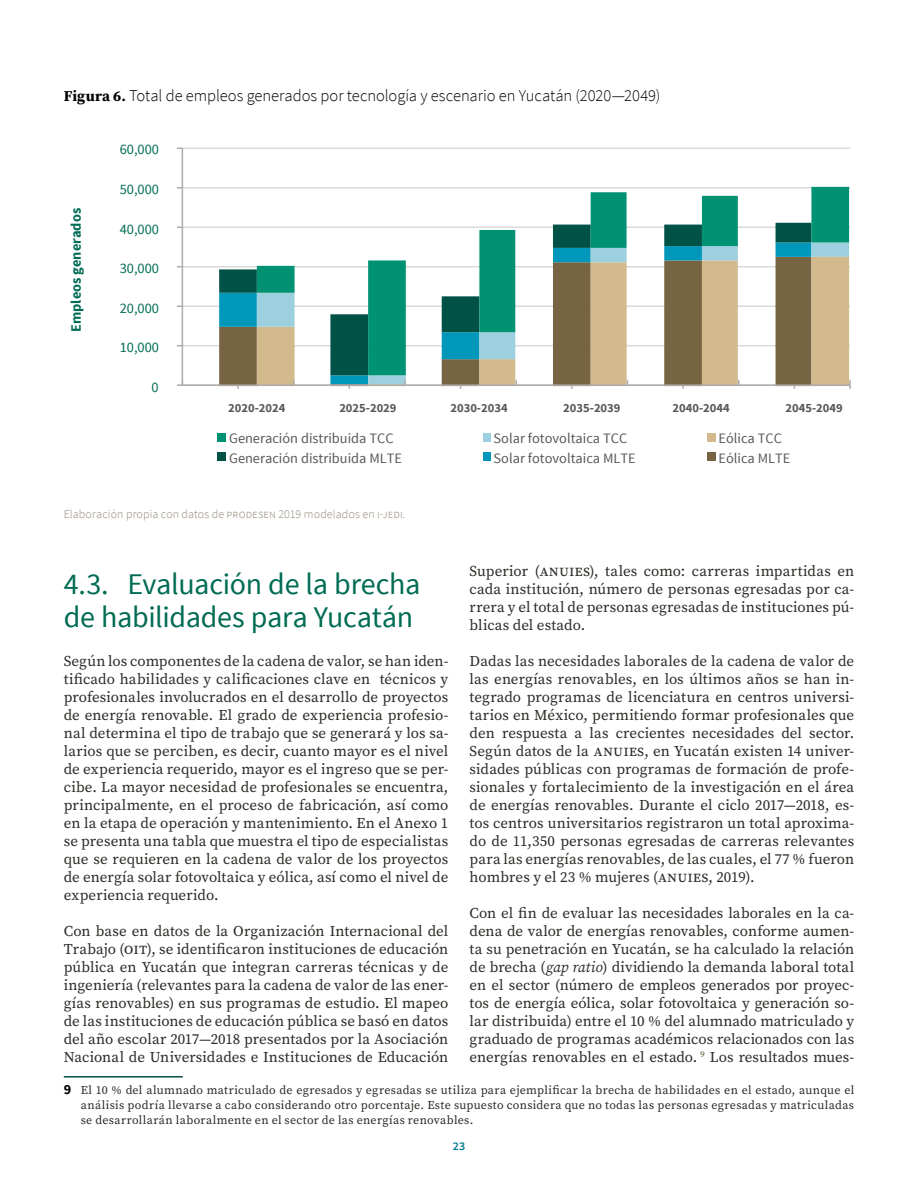
<style>
.page{position:relative;width:918px;height:1188px;background:#fff}
.page>*{position:absolute;margin:0;border:0;box-sizing:border-box;transform-origin:0 0}
.t1{font:30px/33px "Source Sans Pro";letter-spacing:-.01em;color:#006b54}
.t2{font:300 16.5px "Source Sans Pro";letter-spacing:-.005em;color:#000}
.t3{font:15px/18px "Source Serif Pro";color:#2d2a26;text-align:justify}
.t4{font:14.4px "Source Sans Pro";color:#595959}
.t5{font:14.4px "Source Sans Pro";color:#006c55}
.t6{font:700 14.4px "Source Sans Pro";color:#006c55}
.t7{font:700 12.6px "Source Sans Pro";color:#595959}
.t8{font:12px/15px "Source Serif Pro";letter-spacing:.025em;color:#2d2a26;text-align:justify}
.t9{font:300 12px "Source Sans Pro";letter-spacing:.01em;color:#938a79}
.t10{font:600 12px "Source Sans Pro";color:#00778e}
.s1{font-family:"Source Serif Pro";font-weight:700;font-size:15px}
.s2{font-style:italic}
.s3{font-family:"Source Sans Pro";font-weight:700;font-size:14.25px;color:#000}
</style>
<div class="page">
<hr style="left:64px;top:1076px;width:119px;height:2px;background:#005145">
<hr style="left:182px;top:345px;width:668px;height:1px;background:#d9d9d9">
<hr style="left:182px;top:305px;width:668px;height:2px;background:#d9d9d9">
<hr style="left:182px;top:266px;width:668px;height:1px;background:#d9d9d9">
<hr style="left:182px;top:227px;width:668px;height:1px;background:#d9d9d9">
<hr style="left:182px;top:187px;width:668px;height:2px;background:#d9d9d9">
<hr style="left:182px;top:148px;width:668px;height:1px;background:#d9d9d9">
<svg style="left:219px;top:226px;width:38px;height:149px"></svg>
<svg style="left:257px;top:375px;width:592px;height:9px"></svg>
<svg style="left:257px;top:187px;width:592px;height:188px"></svg>
<hr style="left:182px;top:384px;width:668px;height:2px;background:#afabab">
<svg style="left:849px;top:380px;width:2px;height:9px"></svg>
<hr style="left:182px;top:148px;width:1px;height:237px;background:#afabab">
<svg style="left:177px;top:380px;width:5px;height:6px"></svg>
<div style="left:217px;top:433px;width:9px;height:9px;background:#009272"></div>
<div style="left:483px;top:433px;width:7px;height:9px;background:#9dd0de"></div>
<div style="left:707px;top:433px;width:9px;height:9px;background:#d2ba8c"></div>
<div style="left:217px;top:452px;width:9px;height:9px;background:#005246"></div>
<div style="left:483px;top:452px;width:7px;height:9px;background:#0097ba"></div>
<div style="left:707px;top:452px;width:9px;height:9px;background:#776443"></div>
<p class="t2" style="left:64px;top:85px;width:598px"><span class="s1">Figura 6.</span> Total de empleos generados por tecnología y escenario en Yucatán (2020—2049)</p>
<p class="t5" style="left:120px;top:141px;width:41px">60,000</p>
<p class="t6" style="left:67px;top:332px;width:125px;rotate:-90deg">Empleos generados</p>
<p class="t5" style="left:120px;top:180px;width:41px">50,000</p>
<p class="t5" style="left:120px;top:220px;width:41px">40,000</p>
<p class="t5" style="left:120px;top:260px;width:41px">30,000</p>
<p class="t5" style="left:120px;top:299px;width:41px">20,000</p>
<p class="t5" style="left:120px;top:339px;width:41px">10,000</p>
<p class="t5" style="left:151px;top:378px;width:9px">0</p>
<p class="t7" style="left:228px;top:400px;width:59px">2020-2024</p>
<p class="t7" style="left:339px;top:400px;width:59px">2025-2029</p>
<p class="t7" style="left:450px;top:400px;width:59px">2030-2034</p>
<p class="t7" style="left:563px;top:400px;width:59px">2035-2039</p>
<p class="t7" style="left:673px;top:400px;width:59px">2040-2044</p>
<p class="t7" style="left:786px;top:400px;width:59px">2045-2049</p>
<p class="t4" style="left:229px;top:429px;width:166px">Generación distribuida TCC</p>
<p class="t4" style="left:494px;top:429px;width:135px">Solar fotovoltaica TCC</p>
<p class="t4" style="left:719px;top:429px;width:65px">Eólica TCC</p>
<p class="t4" style="left:229px;top:449px;width:174px">Generación distribuida MLTE</p>
<p class="t4" style="left:494px;top:449px;width:144px">Solar fotovoltaica MLTE</p>
<p class="t4" style="left:719px;top:449px;width:74px">Eólica MLTE</p>
<p class="t9" style="left:64px;top:507px;width:343px">Elaboración propia con datos de prodesen 2019 modelados en i-jedi.</p>
<h1 class="t1" style="left:64px;top:568px;width:358px">4.3. Evaluación de la brecha de habilidades para Yucatán</h1>
<p class="t3" style="left:64px;top:652px;width:386px">Según los componentes de la cadena de valor, se han iden&shy;tificado habilidades y calificaciones clave en técnicos y profesionales involucrados en el desarrollo de proyectos de energía renovable. El grado de experiencia profesio&shy;nal determina el tipo de trabajo que se generará y los sa&shy;larios que se perciben, es decir, cuanto mayor es el nivel de experiencia requerido, mayor es el ingreso que se per&shy;cibe. La mayor necesidad de profesionales se encuentra, principalmente, en el proceso de fabricación, así como en la etapa de operación y mantenimiento. En el Anexo 1 se presenta una tabla que muestra el tipo de especialistas que se requieren en la cadena de valor de los proyectos de energía solar fotovoltaica y eólica, así como el nivel de experiencia requerido.</p>
<p class="t3" style="left:64px;top:922px;width:386px">Con base en datos de la Organización Internacional del Trabajo (oit), se identificaron instituciones de educación pública en Yucatán que integran carreras técnicas y de ingeniería (relevantes para la cadena de valor de las ener&shy;gías renovables) en sus programas de estudio. El mapeo de las instituciones de educación pública se basó en datos del año escolar 2017—2018 presentados por la Asociación Nacional de Universidades e Instituciones de Educación</p>
<p class="t3" style="left:470px;top:562px;width:386px">Superior (anuies), tales como: carreras impartidas en cada institución, número de personas egresadas por ca&shy;rrera y el total de personas egresadas de instituciones pú&shy;blicas del estado.</p>
<p class="t3" style="left:470px;top:652px;width:386px">Dadas las necesidades laborales de la cadena de valor de las energías renovables, en los últimos años se han in&shy;tegrado programas de licenciatura en centros universi&shy;tarios en México, permitiendo formar profesionales que den respuesta a las crecientes necesidades del sector.<br>Según datos de la anuies, en Yucatán existen 14 univer&shy;sidades públicas con programas de formación de profe&shy;sionales y fortalecimiento de la investigación en el área de energías renovables. Durante el ciclo 2017—2018, es&shy;tos centros universitarios registraron un total aproxima&shy;do de 11,350 personas egresadas de carreras relevantes para las energías renovables, de las cuales, el 77 % fueron hombres y el 23 % mujeres (anuies, 2019).</p>
<p class="t3" style="left:470px;top:904px;width:386px">Con el fin de evaluar las necesidades laborales en la ca&shy;dena de valor de energías renovables, conforme aumen&shy;ta su penetración en Yucatán, se ha calculado la relación de brecha (<span class="s2">gap ratio</span>) dividiendo la demanda laboral total en el sector (número de empleos generados por proyec&shy;tos de energía eólica, solar fotovoltaica y generación so&shy;lar distribuida) entre el 10 % del alumnado matriculado y graduado de programas académicos relacionados con las energías renovables en el estado. <sup>9</sup> Los resultados mues-</p>
<p class="t8" style="left:81px;top:1082px;width:775px;text-indent:-17px"><span class="s3">9</span> El 10 % del alumnado matriculado de egresados y egresadas se utiliza para ejemplificar la brecha de habilidades en el estado, aunque el análisis podría llevarse a cabo considerando otro porcentaje. Este supuesto considera que no todas las personas egresadas y matriculadas se desarrollarán laboralmente en el sector de las energías renovables.</p>
<p class="t10" style="left:453px;top:1138px;width:14px">23</p>
</div>
